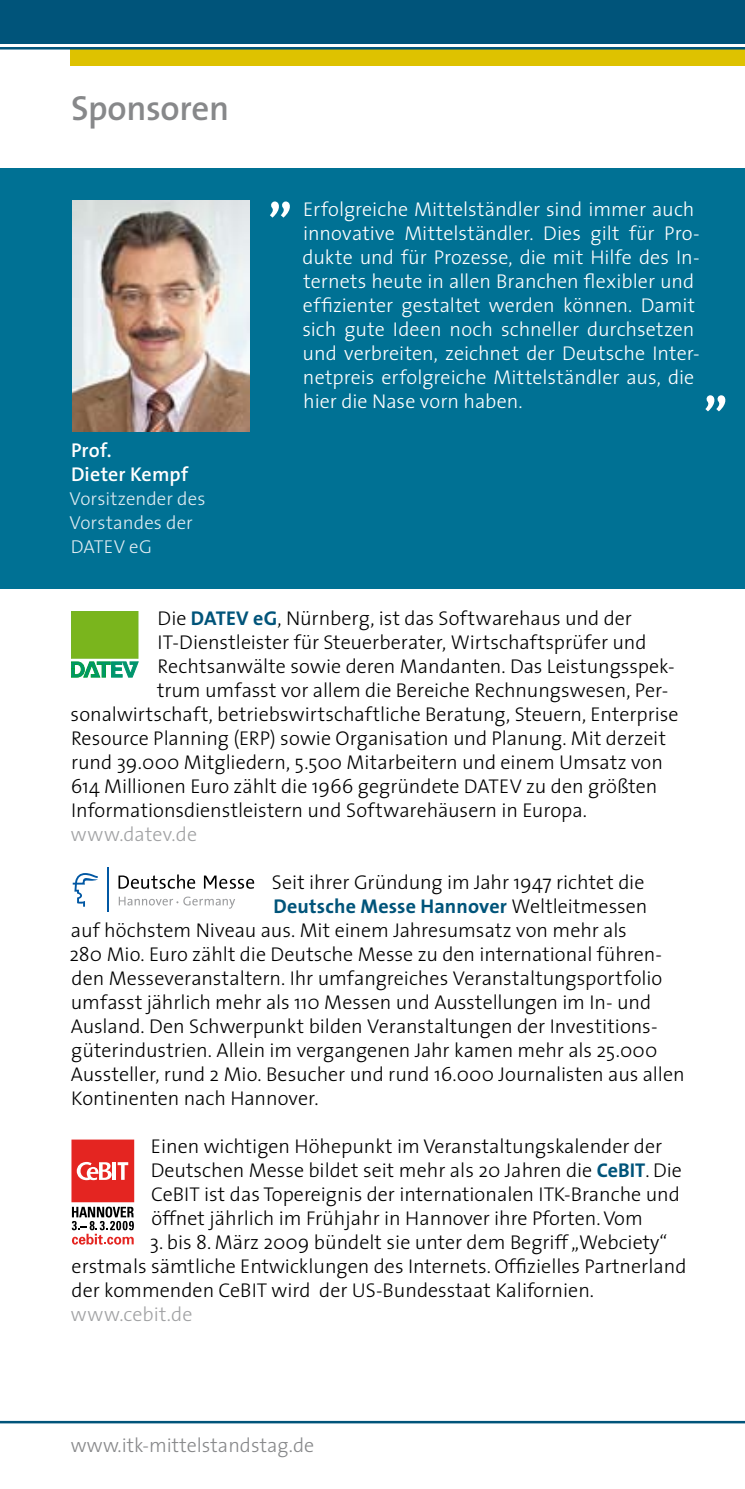
<style>
.page{position:relative;width:745px;height:1489px;background:#fff}
.page>*{position:absolute;margin:0;border:0;box-sizing:border-box;transform-origin:0 0}
.t1{font:700 50px "The Sans";color:#fff}
.t2{font:600 35px "The Sans";letter-spacing:-.01em;color:#87888a}
.t3{font:300 20px/24px "The Sans";color:#000}
.t4{font:300 20px/24px "The Sans";color:#fff}
.t5{font:700 20px "The Sans";letter-spacing:.01em;color:#00547a}
.t6{font:300 20px "The Sans";color:#87888a}
.t7{font:300 20px "The Sans";letter-spacing:.005em;color:#a1a2a4}
.t8{font:600 20px/24px "The Sans";letter-spacing:.005em;color:#fff}
.t9{font:300 18.75px/24px "The Sans";letter-spacing:.005em;color:#e0ecf2}
.s1{font-weight:700;color:#00547a}
.s2{font-weight:300;color:#000}
</style>
<div class="page">
<div style="left:71px;top:49px;width:673px;height:17px;background:#dec200"></div>
<hr style="left:0;top:1420px;width:744px;height:3px;background:#00547a">
<div style="left:0;top:0;width:744px;height:44px;background:#00547a"></div>
<hr style="left:0;top:47px;width:744px;height:3px;background:#00547a">
<div style="left:0;top:168px;width:744px;height:420px;background:#007194"></div>
<img style="left:72px;top:200px;width:177px;height:232px">
<svg style="left:71px;top:661px;width:67px;height:16px"></svg>
<div style="left:71px;top:611px;width:67px;height:47px;background:#7ab51d"></div>
<svg style="left:119px;top:896px;width:116px;height:12px"></svg>
<svg style="left:73px;top:873px;width:25px;height:33px"></svg>
<hr style="left:108px;top:867px;width:1px;height:44px;background:#0057a3">
<svg style="left:118px;top:874px;width:77px;height:14px"></svg>
<svg style="left:204px;top:875px;width:50px;height:13px"></svg>
<div style="left:72px;top:1139px;width:62px;height:62px;background:#e42521"></div>
<div style="left:72px;top:1139px;width:62px;height:62px;border:1px solid #e42521"></div>
<svg style="left:77px;top:1161px;width:51px;height:19px"></svg>
<svg style="left:72px;top:1206px;width:62px;height:38px"></svg>
<h2 class="t2" style="left:71px;top:86px;width:159px">Sponsoren</h2>
<p class="t8" style="left:71px;top:438px;width:119px">Prof.<br>Dieter Kempf</p>
<p class="t9" style="left:69px;top:486px;width:137px">Vorsitzender des<br>Vorstandes der<br>DATEV eG</p>
<h1 class="t1" style="left:268px;top:160px;width:26px">„</h1>
<p class="t4" style="left:302px;top:197px;width:398px">Erfolgreiche Mittelständler sind immer auch innovative Mittelständler. Dies gilt für Pro&shy;dukte und für Prozesse, die mit Hilfe des In&shy;ternets heute in allen Branchen flexibler und effizienter gestaltet werden können. Damit sich gute Ideen noch schneller durchsetzen und verbreiten, zeichnet der Deutsche Inter&shy;netpreis erfolgreiche Mittelständler aus, die hier die Nase vorn haben.</p>
<h1 class="t1" style="left:703px;top:354px;width:26px">„</h1>
<p class="t3" style="left:157px;top:606px;width:475px">Die <span class="s1">DATEV eG</span>, Nürnberg, ist das Softwarehaus und der</p>
<p class="t3" style="left:157px;top:630px;width:490px">IT-Dienstleister für Steuerberater, Wirtschaftsprüfer und</p>
<p class="t3" style="left:157px;top:654px;width:518px">Rechtsanwälte sowie deren Mandanten. Das Leistungsspek-</p>
<p class="t3" style="left:157px;top:678px;width:512px">trum umfasst vor allem die Bereiche Rechnungswesen, Per-</p>
<p class="t3" style="left:71px;top:702px;width:609px">sonalwirtschaft, betriebswirtschaftliche Beratung, Steuern, Enterprise</p>
<p class="t3" style="left:71px;top:726px;width:596px">Resource Planning (ERP) sowie Organisation und Planung. Mit derzeit</p>
<p class="t3" style="left:71px;top:750px;width:593px">rund 39.000 Mitgliedern, 5.500 Mitarbeitern und einem Umsatz von</p>
<p class="t3" style="left:71px;top:774px;width:587px">614 Millionen Euro zählt die 1966 gegründete DATEV zu den größten</p>
<p class="t3" style="left:71px;top:798px;width:517px">Informationsdienstleistern und Softwarehäusern in Europa.</p>
<p class="t7" style="left:71px;top:821px;width:128px">www.datev.de</p>
<p class="t3" style="left:271px;top:870px;width:374px">Seit ihrer Gründung im Jahr 1947 richtet die</p>
<p class="t5" style="left:273px;top:893px;width:375px">Deutsche Messe Hannover <span class="s2">Weltleitmessen</span></p>
<p class="t3" style="left:71px;top:918px;width:557px">auf höchstem Niveau aus. Mit einem Jahresumsatz von mehr als</p>
<p class="t3" style="left:69px;top:942px;width:594px">280 Mio. Euro zählt die Deutsche Messe zu den international führen-</p>
<p class="t3" style="left:72px;top:966px;width:592px">den Messeveranstaltern. Ihr umfangreiches Veranstaltungsportfolio</p>
<p class="t3" style="left:71px;top:990px;width:581px">umfasst jährlich mehr als 110 Messen und Ausstellungen im In- und</p>
<p class="t3" style="left:71px;top:1014px;width:588px">Ausland. Den Schwerpunkt bilden Veranstaltungen der Investitions-</p>
<p class="t3" style="left:71px;top:1038px;width:587px">güterindustrien. Allein im vergangenen Jahr kamen mehr als 25.000</p>
<p class="t3" style="left:71px;top:1062px;width:615px">Aussteller, rund 2 Mio. Besucher und rund 16.000 Journalisten aus allen</p>
<p class="t3" style="left:71px;top:1086px;width:249px">Kontinenten nach Hannover.</p>
<p class="t3" style="left:151px;top:1134px;width:532px">Einen wichtigen Höhepunkt im Veranstaltungskalender der Deutschen Messe bildet seit mehr als 20 Jahren die <span class="s1">CeBIT</span>. Die CeBIT ist das Topereignis der internationalen ITK-Branche und öffnet jährlich im Frühjahr in Hannover ihre Pforten. Vom</p>
<p class="t3" style="left:72px;top:1230px;width:616px;text-indent:78px">3. bis 8. März 2009 bündelt sie unter dem Begriff „Webciety“ erstmals sämtliche Entwicklungen des Internets. Offizielles Partnerland der kommenden CeBIT wird der US-Bundesstaat Kalifornien.</p>
<p class="t7" style="left:71px;top:1301px;width:123px">www.cebit.de</p>
<p class="t6" style="left:71px;top:1432px;width:245px">www.itk-mittelstandstag.de</p>
</div>
